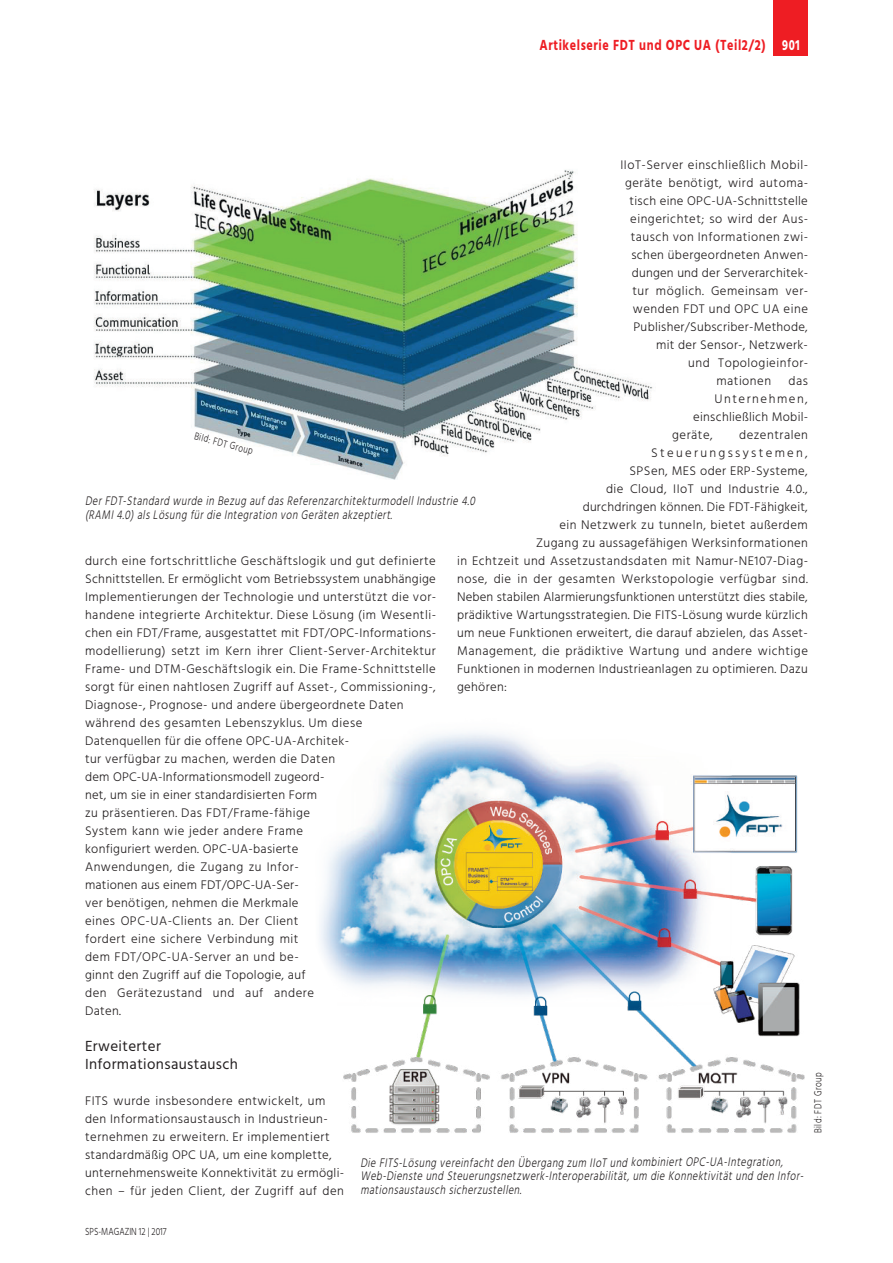
<style>
.page{position:relative;width:893px;height:1263px;background:#fff}
.page>*{position:absolute;margin:0;border:0;box-sizing:border-box;transform-origin:0 0}
.t1{font:700 15px "Hind";letter-spacing:.05em;color:#ee1d23;scale:.8 1}
.t2{font:15px/18px "Hind";letter-spacing:.025em;color:#231f20}
.t3{font:300 12.75px/18px "Hind";letter-spacing:.035em;color:#231f20}
.t4{font:italic 300 12.75px/13.5px "Hind";color:#231f20;scale:.8 1}
.t5{font:300 12.75px "Hind";letter-spacing:.015em;color:#231f20}
.t6{font:300 12.75px "Hind";letter-spacing:.01em;color:#231f20}
.t7{font:300 12.75px "Hind";letter-spacing:.18em;color:#231f20}
.t8{font:300 12.75px "Hind";letter-spacing:.12em;color:#231f20}
.t9{font:300 10.5px "Hind";color:#231f20;scale:.8 1}
.t10{font:300 10.5px "Hind";letter-spacing:.05em;color:#231f20;scale:.8 1}
.s1{color:#fff}
</style>
<div class="page">
<div style="left:774px;top:0;width:34px;height:55px;background:#ee1d23"></div>
<img style="left:94px;top:170px;width:559px;height:309px">
<img style="left:320px;top:733px;width:484px;height:400px">
<p class="t1" style="left:539px;top:36px;width:327px">Artikelserie FDT und OPC UA (Teil2/2) <span class="s1">901</span></p>
<p class="t3" style="left:620px;top:156px;width:189px">IIoT-Server einschließlich Mobil-</p>
<p class="t3" style="left:625px;top:174px;width:185px">geräte benötigt, wird automa-</p>
<p class="t3" style="left:630px;top:192px;width:180px">tisch eine OPC-UA-Schnittstelle</p>
<p class="t3" style="left:630px;top:210px;width:180px">eingerichtet; so wird der Aus-</p>
<p class="t3" style="left:631px;top:228px;width:179px">tausch von Informationen zwi-</p>
<p class="t3" style="left:631px;top:246px;width:178px">schen übergeordneten Anwen-</p>
<p class="t5" style="left:632px;top:264px;width:178px">dungen und der Serverarchitek-</p>
<p class="t3" style="left:632px;top:282px;width:177px">tur möglich. Gemeinsam ver-</p>
<p class="t3" style="left:633px;top:300px;width:176px">wenden FDT und OPC UA eine</p>
<p class="t3" style="left:633px;top:318px;width:176px">Publisher/Subscriber-Methode,</p>
<p class="t3" style="left:656px;top:336px;width:153px">mit der Sensor-, Netzwerk-</p>
<p class="t3" style="left:688px;top:354px;width:121px">und Topologieinfor-</p>
<p class="t3" style="left:716px;top:372px;width:56px">mationen</p>
<p class="t3" style="left:788px;top:372px;width:21px">das</p>
<p class="t8" style="left:714px;top:390px;width:95px">Unternehmen,</p>
<p class="t3" style="left:693px;top:408px;width:116px">einschließlich Mobil-</p>
<p class="t3" style="left:672px;top:426px;width:42px">geräte,</p>
<p class="t3" style="left:739px;top:426px;width:70px">dezentralen</p>
<p class="t7" style="left:651px;top:444px;width:158px">Steuerungssystemen,</p>
<p class="t3" style="left:629px;top:462px;width:180px">SPSen, MES oder ERP-Systeme,</p>
<p class="t3" style="left:606px;top:480px;width:203px">die Cloud, IIoT und Industrie 4.0.,</p>
<p class="t5" style="left:583px;top:498px;width:227px">durchdringen können. Die FDT-Fähigkeit,</p>
<p class="t3" style="left:559px;top:516px;width:250px">ein Netzwerk zu tunneln, bietet außerdem</p>
<p class="t3" style="left:536px;top:534px;width:273px">Zugang zu aussagefähigen Werksinformationen</p>
<p class="t3" style="left:457px;top:552px;width:353px">in Echtzeit und Assetzustandsdaten mit Namur-NE107-Diag-</p>
<p class="t3" style="left:457px;top:570px;width:352px">nose, die in der gesamten Werkstopologie verfügbar sind.</p>
<p class="t6" style="left:457px;top:588px;width:352px">Neben stabilen Alarmierungsfunktionen unterstützt dies stabile,</p>
<p class="t3" style="left:457px;top:606px;width:352px">prädiktive Wartungsstrategien. Die FITS-Lösung wurde kürzlich</p>
<p class="t3" style="left:457px;top:624px;width:352px">um neue Funktionen erweitert, die darauf abzielen, das Asset-</p>
<p class="t3" style="left:457px;top:642px;width:352px">Management, die prädiktive Wartung und andere wichtige</p>
<p class="t3" style="left:457px;top:660px;width:352px">Funktionen in modernen Industrieanlagen zu optimieren. Dazu</p>
<p class="t3" style="left:457px;top:678px;width:51px">gehören:</p>
<p class="t9" style="left:196px;top:429px;width:77px;rotate:15deg">Bild: FDT Group</p>
<p class="t4" style="left:85px;top:495px;width:493px">Der FDT-Standard wurde in Bezug auf das Referenzarchitekturmodell Industrie 4.0 (RAMI 4.0) als Lösung für die Integration von Geräten akzeptiert.</p>
<p class="t3" style="left:85px;top:552px;width:353px">durch eine fortschrittliche Geschäftslogik und gut definierte Schnittstellen. Er ermöglicht vom Betriebssystem unabhängige Implementierungen der Technologie und unterstützt die vor&shy;handene integrierte Architektur. Diese Lösung (im Wesentli&shy;chen ein FDT/Frame, ausgestattet mit FDT/OPC-Informations&shy;modellierung) setzt im Kern ihrer Client-Server-Architektur Frame- und DTM-Geschäftslogik ein. Die Frame-Schnittstelle sorgt für einen nahtlosen Zugriff auf Asset-, Commissioning-, Diagnose-, Prognose- und andere übergeordnete Daten während des gesamten Lebenszyklus. Um diese Datenquellen für die offene OPC-UA-Architek-<br>tur verfügbar zu machen, werden die Daten<br>dem OPC-UA-Informationsmodell zugeord-<br>net, um sie in einer standardisierten Form<br>zu präsentieren. Das FDT/Frame-fähige<br>System kann wie jeder andere Frame<br>konfiguriert werden. OPC-UA-basierte<br>Anwendungen, die Zugang zu Infor-<br>mationen aus einem FDT/OPC-UA-Ser-<br>ver benötigen, nehmen die Merkmale<br>eines OPC-UA-Clients an. Der Client<br>fordert eine sichere Verbindung mit<br>dem FDT/OPC-UA-Server an und be-<br>ginnt den Zugriff auf die Topologie, auf<br>den Gerätezustand und auf andere<br>Daten.</p>
<p class="t2" style="left:85px;top:1038px;width:154px">Erweiterter<br>Informationsaustausch</p>
<p class="t3" style="left:85px;top:1092px;width:261px">FITS wurde insbesondere entwickelt, um den Informationsaustausch in Industrieun&shy;ternehmen zu erweitern. Er implementiert standardmäßig OPC UA, um eine komplette, unternehmensweite Konnektivität zu ermögli&shy;chen – für jeden Client, der Zugriff auf den</p>
<p class="t9" style="left:85px;top:1225px;width:103px">SPS-MAGAZIN 12 | 2017</p>
<p class="t10" style="left:811px;top:1133px;width:77px;rotate:-90deg">Bi dl : FDT Group</p>
<p class="t4" style="left:360px;top:1156px;width:559px">Die FITS-Lösung vereinfacht den Übergang zum IIoT und kombiniert OPC-UA-Integration,<br>Web-Dienste und Steuerungsnetzwerk-Interoperabilität, um die Konnektivität und den Infor&shy;mationsaustausch sicherzustellen.</p>
</div>
